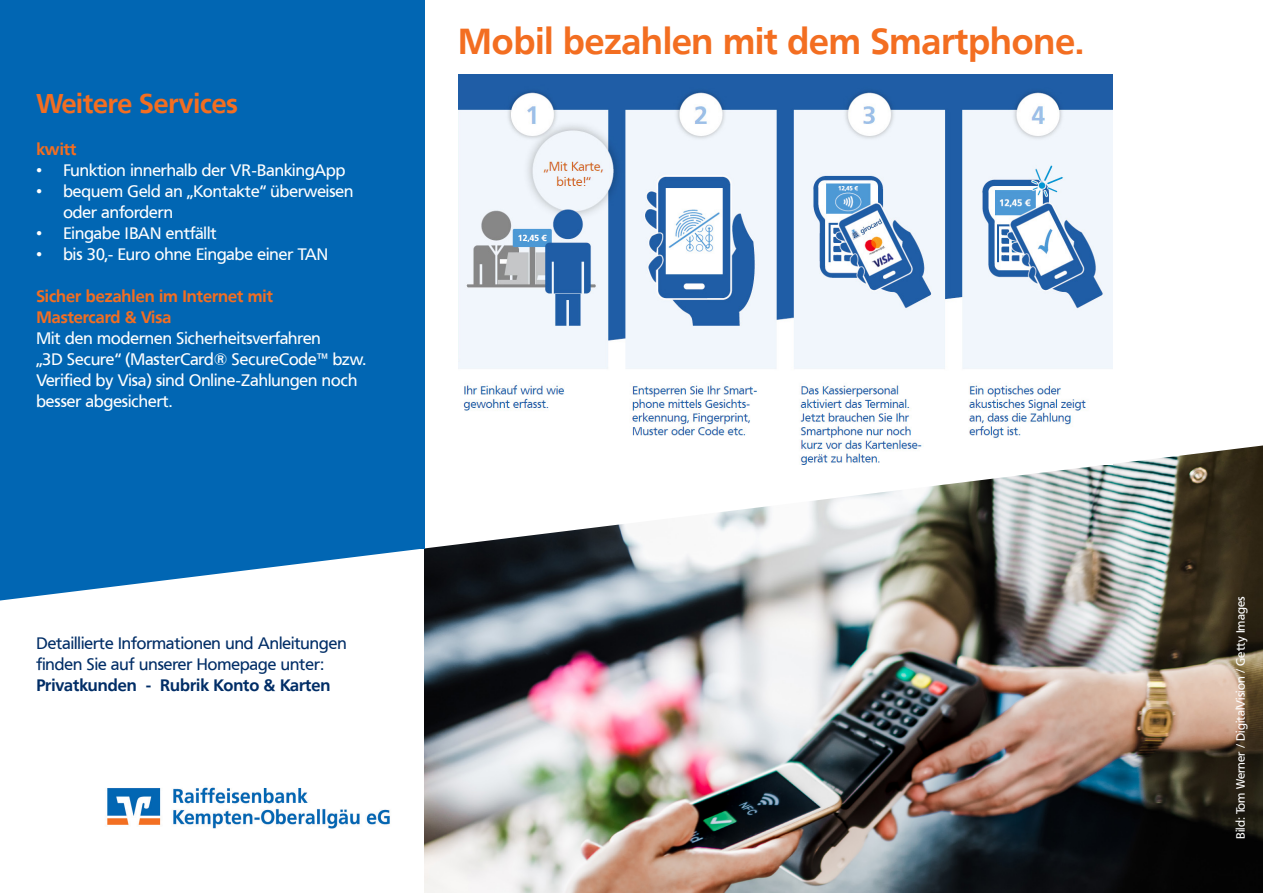
<style>
.page{position:relative;width:1263px;height:893px;background:#fff}
.page>*{position:absolute;margin:0;border:0;box-sizing:border-box;transform-origin:0 0}
.t1{font:700 36px "Frutiger VR";color:#f36e21}
.t2{font:700 27px "Frutiger VR";color:#f36e21}
.t3{font:16.5px/21px "Frutiger VR";color:#fff}
.t4{font:16.5px "Frutiger VR";color:#002d66}
.t5{font:700 16.5px/21px "Frutiger VR";color:#f36e21}
.t6{font:700 16.5px "Frutiger VR";color:#002d66}
.t7{font:12px "Frutiger VR";color:#fff}
</style>
<div class="page">
<div style="left:0;top:0;width:424px;height:619px;background:#0166b3"></div>
<svg style="left:0;top:549px;width:424px;height:280px"></svg>
<img style="left:100px;top:786px;width:298px;height:42px">
<img style="left:424px;top:548px;width:839px;height:345px">
<svg style="left:424px;top:329px;width:839px;height:219px"></svg>
<img style="left:458px;top:74px;width:655px;height:390px">
<p class="t2" style="left:36px;top:87px;width:203px">Weitere Services</p>
<p class="t5" style="left:36px;top:138px;width:41px">kwitt</p>
<p class="t3" style="left:36px;top:160px;width:311px">• Funktion innerhalb der VR-BankingApp</p>
<p class="t3" style="left:63px;top:181px;width:292px;text-indent:-27px">• bequem Geld an „Kontakte“ überweisen oder anfordern</p>
<p class="t3" style="left:36px;top:223px;width:182px">• Eingabe IBAN entfällt</p>
<p class="t3" style="left:36px;top:244px;width:293px">• bis 30,- Euro ohne Eingabe einer TAN</p>
<p class="t5" style="left:36px;top:285px;width:238px">Sicher bezahlen im Internet mit<br>Mastercard &amp; Visa</p>
<p class="t3" style="left:36px;top:328px;width:286px">Mit den modernen Sicherheitsverfahren</p>
<p class="t3" style="left:36px;top:349px;width:331px">„3D Secure“ (MasterCard® SecureCode™ bzw.<br>Verified by Visa) sind Online-Zahlungen noch besser abgesichert.</p>
<p class="t4" style="left:36px;top:634px;width:312px">Detaillierte Informationen und Anleitungen</p>
<p class="t4" style="left:36px;top:655px;width:289px">finden Sie auf unserer Homepage unter:</p>
<p class="t6" style="left:36px;top:676px;width:295px">Privatkunden - Rubrik Konto &amp; Karten</p>
<p class="t1" style="left:458px;top:20px;width:627px">Mobil bezahlen mit dem Smartphone.</p>
<p class="t7" style="left:1233px;top:839px;width:244px;rotate:-90deg">Bild: Tom Werner / DigitalVision / Getty Images</p>
</div>
